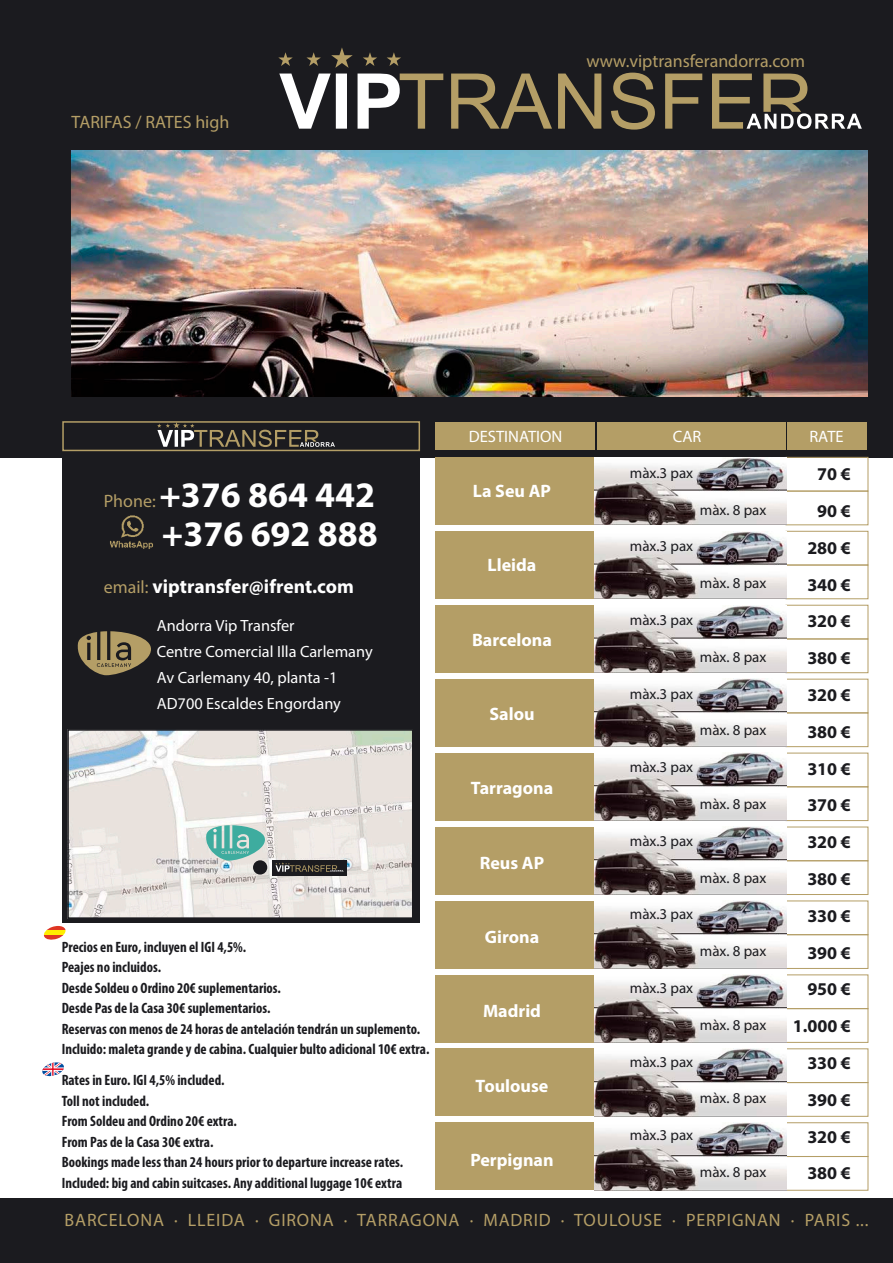
<style>
.page{position:relative;width:893px;height:1263px;background:#fff}
.page>*{position:absolute;margin:0;border:0;box-sizing:border-box;transform-origin:0 0}
.t1{font:700 36px/39.6px "Myriad Pro";color:#fff;text-align:right}
.t2{font:700 19.5px "Myriad Pro";color:#fff}
.t3{font:700 18px/36.8px "Myriad Pro";color:#1b1b1f;text-align:right}
.t4{font:700 18px "Myriad Pro";color:#fff}
.t5{font:18px "Myriad Pro";letter-spacing:.045em;color:#b49e66}
.t6{font:18px "Myriad Pro";color:#b49e66}
.t7{font:16.5px "Myriad Pro";color:#fff}
.t8{font:16.35px/26px "Myriad Pro";color:#fff}
.t9{font:700 condensed 15px/20.4px "Myriad Pro";color:#1b1b1f}
.t10{font:15px "Myriad Pro";color:#1b1b1f}
.s1{font-weight:400;font-size:18px;color:#b49e66}
</style>
<div class="page">
<div style="left:0;top:0;width:893px;height:457px;background:#1b1b1f"></div>
<svg style="left:278px;top:47px;width:584px;height:83px"></svg>
<img style="left:71px;top:151px;width:797px;height:245px">
<div style="left:435px;top:457px;width:160px;height:68px;background:#b49e66"></div>
<div style="left:786px;top:491px;width:82px;height:34px;border:1px solid #b49e66"></div>
<div style="left:786px;top:457px;width:82px;height:34px;border:1px solid #b49e66"></div>
<img style="left:595px;top:457px;width:191px;height:68px">
<div style="left:435px;top:531px;width:160px;height:68px;background:#b49e66"></div>
<div style="left:786px;top:565px;width:82px;height:34px;border:1px solid #b49e66"></div>
<div style="left:786px;top:531px;width:82px;height:34px;border:1px solid #b49e66"></div>
<img style="left:595px;top:531px;width:191px;height:68px">
<div style="left:435px;top:605px;width:160px;height:67px;background:#b49e66"></div>
<div style="left:786px;top:639px;width:82px;height:34px;border:1px solid #b49e66"></div>
<div style="left:786px;top:605px;width:82px;height:34px;border:1px solid #b49e66"></div>
<img style="left:595px;top:605px;width:191px;height:68px">
<div style="left:435px;top:679px;width:160px;height:67px;background:#b49e66"></div>
<div style="left:786px;top:713px;width:82px;height:34px;border:1px solid #b49e66"></div>
<div style="left:786px;top:679px;width:82px;height:34px;border:1px solid #b49e66"></div>
<img style="left:595px;top:679px;width:191px;height:68px">
<div style="left:435px;top:753px;width:160px;height:67px;background:#b49e66"></div>
<div style="left:786px;top:786px;width:82px;height:35px;border:1px solid #b49e66"></div>
<div style="left:786px;top:753px;width:82px;height:34px;border:1px solid #b49e66"></div>
<img style="left:595px;top:753px;width:191px;height:68px">
<div style="left:435px;top:827px;width:160px;height:67px;background:#b49e66"></div>
<div style="left:786px;top:860px;width:82px;height:35px;border:1px solid #b49e66"></div>
<div style="left:786px;top:827px;width:82px;height:34px;border:1px solid #b49e66"></div>
<img style="left:595px;top:827px;width:191px;height:67px">
<div style="left:435px;top:901px;width:160px;height:67px;background:#b49e66"></div>
<div style="left:786px;top:934px;width:82px;height:35px;border:1px solid #b49e66"></div>
<div style="left:786px;top:901px;width:82px;height:34px;border:1px solid #b49e66"></div>
<img style="left:595px;top:901px;width:191px;height:67px">
<div style="left:435px;top:975px;width:160px;height:67px;background:#b49e66"></div>
<div style="left:786px;top:975px;width:82px;height:34px;border:1px solid #b49e66"></div>
<img style="left:595px;top:975px;width:191px;height:67px">
<div style="left:435px;top:1049px;width:160px;height:67px;background:#b49e66"></div>
<div style="left:786px;top:1048px;width:82px;height:35px;border:1px solid #b49e66"></div>
<img style="left:595px;top:1049px;width:191px;height:67px">
<div style="left:435px;top:1123px;width:160px;height:67px;background:#b49e66"></div>
<div style="left:786px;top:1122px;width:82px;height:35px;border:1px solid #b49e66"></div>
<img style="left:595px;top:1122px;width:191px;height:68px">
<div style="left:435px;top:422px;width:160px;height:28px;background:#b49e66"></div>
<div style="left:597px;top:422px;width:188px;height:28px;background:#b49e66"></div>
<div style="left:788px;top:422px;width:79px;height:28px;background:#b49e66"></div>
<div style="left:62px;top:413px;width:357px;height:509px;background:#1b1b1f"></div>
<svg style="left:77px;top:631px;width:74px;height:44px"></svg>
<img style="left:70px;top:732px;width:341px;height:184px">
<div style="left:67px;top:729px;width:347px;height:190px;border:2px solid #1b1b1f"></div>
<svg style="left:204px;top:825px;width:61px;height:35px;background:#80c1b7"></svg>
<div style="left:272px;top:860px;width:74px;height:15px;background:#1b1b1f"></div>
<svg style="left:275px;top:862px;width:68px;height:10px"></svg>
<div style="left:254px;top:861px;width:12px;height:13px;background:#1b1b1f;border-radius:50%"></div>
<div style="left:253px;top:860px;width:14px;height:14px;border:2px solid #1b1b1f;border-radius:50%"></div>
<svg style="left:157px;top:424px;width:178px;height:23px"></svg>
<img style="left:110px;top:515px;width:43px;height:34px">
<div style="left:0;top:1198px;width:893px;height:65px;background:#1b1b1f"></div>
<div style="left:62px;top:421px;width:358px;height:30px;border:2px solid #b49e66"></div>
<svg style="left:47px;top:926px;width:19px;height:4px"></svg>
<svg style="left:44px;top:935px;width:20px;height:5px"></svg>
<div style="left:44px;top:930px;width:22px;height:5px;background:#ffed00"></div>
<svg style="left:42px;top:1062px;width:22px;height:15px"></svg>
<p class="t6" style="left:72px;top:111px;width:159px">TARIFAS / RATES high</p>
<p class="t6" style="left:586px;top:49px;width:220px">www.viptransferandorra.com</p>
<h1 class="t1" style="left:104px;top:474px;width:275px"><span class="s1">Phone:</span> +376 864 442 +376 692 888</h1>
<h2 class="t2" style="left:104px;top:573px;width:252px"><span class="s1">email:</span> viptransfer@ifrent.com</h2>
<p class="t8" style="left:157px;top:612px;width:217px">Andorra Vip Transfer<br>Centre Comercial Illa Carlemany<br>Av Carlemany 40, planta -1<br>AD700 Escaldes Engordany</p>
<p class="t9" style="left:62px;top:936px;width:369px">Precios en Euro, incluyen el IGI 4,5%.<br>Peajes no incluidos.<br>Desde Soldeu o Ordino 20€ suplementarios.<br>Desde Pas de la Casa 30€ suplementarios.<br>Reservas con menos de 24 horas de antelación tendrán un suplemento.<br>Incluido: maleta grande y de cabina. Cualquier bulto adicional 10€ extra.</p>
<p class="t9" style="left:62px;top:1070px;width:343px">Rates in Euro. IGI 4,5% included.<br>Toll not included.<br>From Soldeu and Ordino 20€ extra.<br>From Pas de la Casa 30€ extra.<br>Bookings made less than 24 hours prior to departure increase rates.<br>Included: big and cabin suitcases. Any additional luggage 10€ extra</p>
<p class="t7" style="left:469px;top:426px;width:95px">DESTINATION</p>
<p class="t7" style="left:673px;top:426px;width:30px">CAR</p>
<p class="t7" style="left:809px;top:426px;width:36px">RATE</p>
<p class="t4" style="left:473px;top:479px;width:80px">La Seu AP</p>
<p class="t4" style="left:488px;top:553px;width:50px">Lleida</p>
<p class="t4" style="left:472px;top:628px;width:81px">Barcelona</p>
<p class="t4" style="left:489px;top:702px;width:47px">Salou</p>
<p class="t4" style="left:471px;top:776px;width:84px">Tarragona</p>
<p class="t4" style="left:480px;top:851px;width:66px">Reus AP</p>
<p class="t4" style="left:485px;top:925px;width:56px">Girona</p>
<p class="t4" style="left:483px;top:999px;width:59px">Madrid</p>
<p class="t4" style="left:476px;top:1074px;width:74px">Toulouse</p>
<p class="t4" style="left:470px;top:1148px;width:85px">Perpignan</p>
<p class="t10" style="left:630px;top:464px;width:65px">màx.3 pax</p>
<p class="t10" style="left:700px;top:500px;width:68px">màx. 8 pax</p>
<p class="t10" style="left:630px;top:537px;width:65px">màx.3 pax</p>
<p class="t10" style="left:700px;top:574px;width:68px">màx. 8 pax</p>
<p class="t10" style="left:630px;top:611px;width:65px">màx.3 pax</p>
<p class="t10" style="left:700px;top:648px;width:68px">màx. 8 pax</p>
<p class="t10" style="left:630px;top:684px;width:65px">màx.3 pax</p>
<p class="t10" style="left:700px;top:721px;width:68px">màx. 8 pax</p>
<p class="t10" style="left:630px;top:758px;width:65px">màx.3 pax</p>
<p class="t10" style="left:700px;top:795px;width:68px">màx. 8 pax</p>
<p class="t10" style="left:630px;top:832px;width:65px">màx.3 pax</p>
<p class="t10" style="left:700px;top:868px;width:68px">màx. 8 pax</p>
<p class="t10" style="left:630px;top:905px;width:65px">màx.3 pax</p>
<p class="t10" style="left:700px;top:942px;width:68px">màx. 8 pax</p>
<p class="t10" style="left:630px;top:979px;width:65px">màx.3 pax</p>
<p class="t10" style="left:700px;top:1015px;width:68px">màx. 8 pax</p>
<p class="t10" style="left:630px;top:1052px;width:65px">màx.3 pax</p>
<p class="t10" style="left:700px;top:1089px;width:68px">màx. 8 pax</p>
<p class="t10" style="left:630px;top:1126px;width:65px">màx.3 pax</p>
<p class="t10" style="left:700px;top:1163px;width:68px">màx. 8 pax</p>
<p class="t3" style="left:793px;top:455px;width:60px">70 €<br>90 €<br>280 €<br>340 €<br>320 €<br>380 €<br>320 €<br>380 €<br>310 €<br>370 €<br>320 €<br>380 €<br>330 €<br>390 €<br>950 €<br>1.000 €<br>330 €<br>390 €<br>320 €<br>380 €</p>
<p class="t5" style="left:65px;top:1209px;width:805px">BARCELONA · LLEIDA · GIRONA · TARRAGONA · MADRID · TOULOUSE · PERPIGNAN · PARIS ...</p>
</div>
